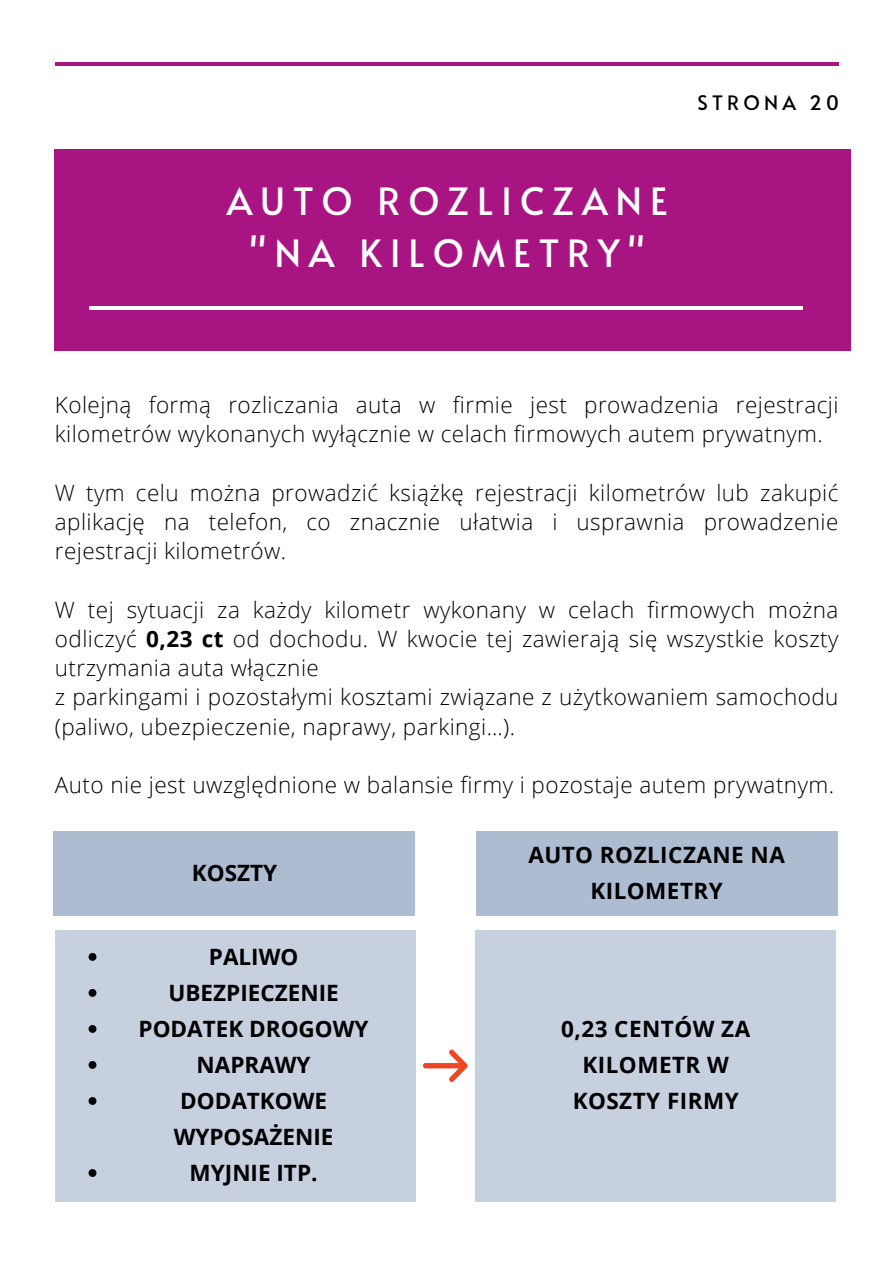
<style>
.page{position:relative;width:893px;height:1264px;background:#fff}
.page>*{position:absolute;margin:0;border:0;box-sizing:border-box;transform-origin:0 0}
.t1{font:37.5px/51.8px "Alata";letter-spacing:.21em;color:#fff;text-align:center}
.t2{font:300 22.5px/29.2px "Open Sans";letter-spacing:.02em;color:#000}
.t3{font:700 22.5px/36px "Open Sans";color:#000}
.t4{font:700 22.5px/36px "Open Sans";letter-spacing:.02em;color:#000;text-align:center}
.t5{font:19.8px "Alata";letter-spacing:.21em;color:#000}
.s1{font-weight:700}
</style>
<div class="page">
<hr style="left:55px;top:62px;width:783px;height:4px;background:#a81481">
<div style="left:54px;top:831px;width:361px;height:84px;background:#aebcd2"></div>
<div style="left:55px;top:929px;width:360px;height:272px;background:#c6d0df"></div>
<svg style="left:89px;top:953px;width:7px;height:7px"></svg>
<svg style="left:89px;top:989px;width:7px;height:7px"></svg>
<svg style="left:89px;top:1025px;width:7px;height:7px"></svg>
<svg style="left:89px;top:1061px;width:7px;height:7px"></svg>
<svg style="left:89px;top:1097px;width:7px;height:7px"></svg>
<svg style="left:89px;top:1169px;width:7px;height:7px"></svg>
<div style="left:475px;top:929px;width:360px;height:272px;background:#c6d0df"></div>
<div style="left:475px;top:831px;width:362px;height:84px;background:#aebcd2"></div>
<div style="left:54px;top:149px;width:797px;height:202px;background:#a81481"></div>
<hr style="left:89px;top:306px;width:713px;height:3px;background:#fff">
<svg style="left:423px;top:1049px;width:45px;height:32px"></svg>
<h3 class="t1" style="left:227px;top:174px;width:442px">AUTO ROZLICZANE "NA KILOMETRY"</h3>
<h2 class="t5" style="left:697px;top:88px;width:143px">STRONA 20</h2>
<p class="t2" style="left:55px;top:389px;width:785px">Kolejną formą rozliczania auta w firmie jest prowadzenia rejestracji kilometrów wykonanych wyłącznie w celach firmowych autem prywatnym.</p>
<p class="t2" style="left:55px;top:477px;width:785px;text-align:justify">W tym celu można prowadzić książkę rejestracji kilometrów lub zakupić aplikację na telefon, co znacznie ułatwia i usprawnia prowadzenie rejestracji kilometrów.</p>
<p class="t2" style="left:55px;top:594px;width:785px">W tej sytuacji za każdy kilometr wykonany w celach firmowych można odliczyć <span class="s1">0,23 ct</span> od dochodu. W kwocie tej zawierają się wszystkie koszty utrzymania auta włącznie<br>z parkingami i pozostałymi kosztami związane z użytkowaniem samochodu (paliwo, ubezpieczenie, naprawy, parkingi…).</p>
<h1 class="t2" style="left:55px;top:770px;width:780px">Auto nie jest uwzględnione w balansie firmy i pozostaje autem prywatnym.</h1>
<p class="t3" style="left:192px;top:854px;width:87px">KOSZTY</p>
<p class="t3" style="left:209px;top:938px;width:91px">PALIWO</p>
<p class="t3" style="left:168px;top:974px;width:172px">UBEZPIECZENIE</p>
<p class="t3" style="left:138px;top:1010px;width:231px">PODATEK DROGOWY</p>
<h3 class="t3" style="left:196px;top:1046px;width:116px">NAPRAWY</h3>
<h3 class="t3" style="left:174px;top:1082px;width:161px">DODATKOWE<br>WYPOSAŻENIE</h3>
<h3 class="t3" style="left:190px;top:1154px;width:129px">MYJNIE ITP.</h3>
<p class="t4" style="left:528px;top:836px;width:258px">AUTO ROZLICZANE NA<br>KILOMETRY</p>
<p class="t4" style="left:561px;top:1010px;width:191px">0,23 CENTÓW ZA<br>KILOMETR W<br>KOSZTY FIRMY</p>
</div>
